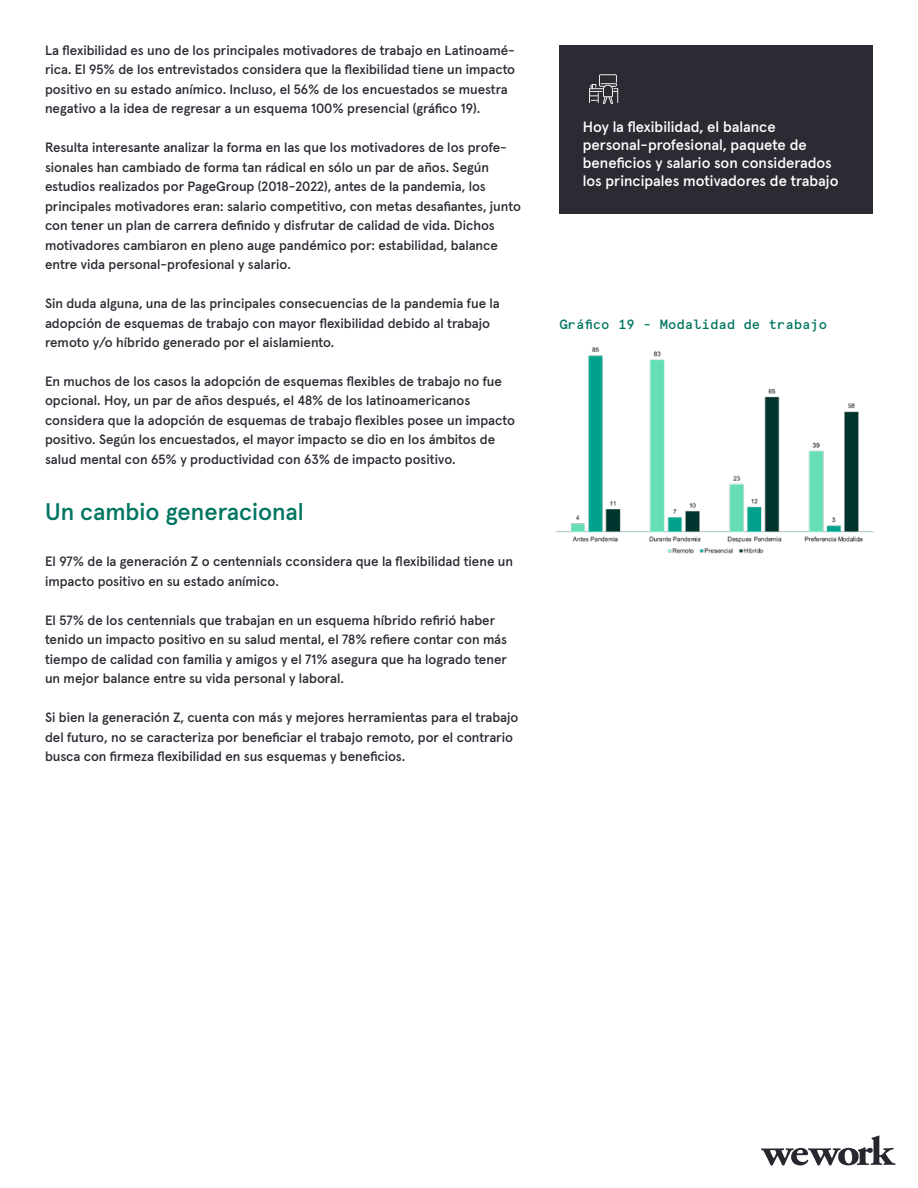
<style>
.page{position:relative;width:918px;height:1188px;background:#fff}
.page>*{position:absolute;margin:0;border:0;box-sizing:border-box;transform-origin:0 0}
.t1{font:500 24px "Apercu Pro";color:#007561}
.t2{font:500 15px/18px "Apercu Pro";color:#fff}
.t3{font:500 13.5px/19.5px "Apercu Pro";color:#2b2b34}
.t4{font:500 13.5px "Apercu We Work Mono";color:#007561}
</style>
<div class="page">
<svg style="left:761px;top:1136px;width:135px;height:29px"></svg>
<div style="left:559px;top:45px;width:314px;height:168px;background:#2b2b34"></div>
<img style="left:555px;top:347px;width:319px;height:207px">
<svg style="left:589px;top:74px;width:29px;height:30px"></svg>
<p class="t3" style="left:45px;top:39px;width:472px">La flexibilidad es uno de los principales motivadores de trabajo en Latinoamé&shy;rica. El 95% de los entrevistados considera que la flexibilidad tiene un impacto positivo en su estado anímico. Incluso, el 56% de los encuestados se muestra negativo a la idea de regresar a un esquema 100% presencial (gráfico 19).</p>
<p class="t3" style="left:45px;top:137px;width:477px">Resulta interesante analizar la forma en las que los motivadores de los profe&shy;sionales han cambiado de forma tan rádical en sólo un par de años. Según estudios realizados por PageGroup (2018-2022), antes de la pandemia, los principales motivadores eran: salario competitivo, con metas desafiantes, junto con tener un plan de carrera definido y disfrutar de calidad de vida. Dichos motivadores cambiaron en pleno auge pandémico por: estabilidad, balance entre vida personal-profesional y salario.</p>
<p class="t3" style="left:45px;top:293px;width:456px">Sin duda alguna, una de las principales consecuencias de la pandemia fue la adopción de esquemas de trabajo con mayor flexibilidad debido al trabajo remoto y/o híbrido generado por el aislamiento.</p>
<p class="t3" style="left:45px;top:371px;width:472px">En muchos de los casos la adopción de esquemas flexibles de trabajo no fue opcional. Hoy, un par de años después, el 48% de los latinoamericanos considera que la adopción de esquemas de trabajo flexibles posee un impacto positivo. Según los encuestados, el mayor impacto se dio en los ámbitos de salud mental con 65% y productividad con 63% de impacto positivo.</p>
<h1 class="t1" style="left:45px;top:493px;width:260px">Un cambio generacional</h1>
<p class="t3" style="left:45px;top:551px;width:470px">El 97% de la generación Z o centennials cconsidera que la flexibilidad tiene un impacto positivo en su estado anímico.</p>
<p class="t3" style="left:45px;top:609px;width:464px">El 57% de los centennials que trabajan en un esquema híbrido refirió haber tenido un impacto positivo en su salud mental, el 78% refiere contar con más tiempo de calidad con familia y amigos y el 71% asegura que ha logrado tener un mejor balance entre su vida personal y laboral.</p>
<p class="t3" style="left:45px;top:707px;width:475px">Si bien la generación Z, cuenta con más y mejores herramientas para el trabajo del futuro, no se caracteriza por beneficiar el trabajo remoto, por el contrario busca con firmeza flexibilidad en sus esquemas y beneficios.</p>
<p class="t2" style="left:583px;top:117px;width:257px">Hoy la flexibilidad, el balance personal-profesional, paquete de beneficios y salario son considerados los principales motivadores de trabajo</p>
<p class="t4" style="left:559px;top:313px;width:269px">Gráfico 19 - Modalidad de trabajo</p>
</div>
